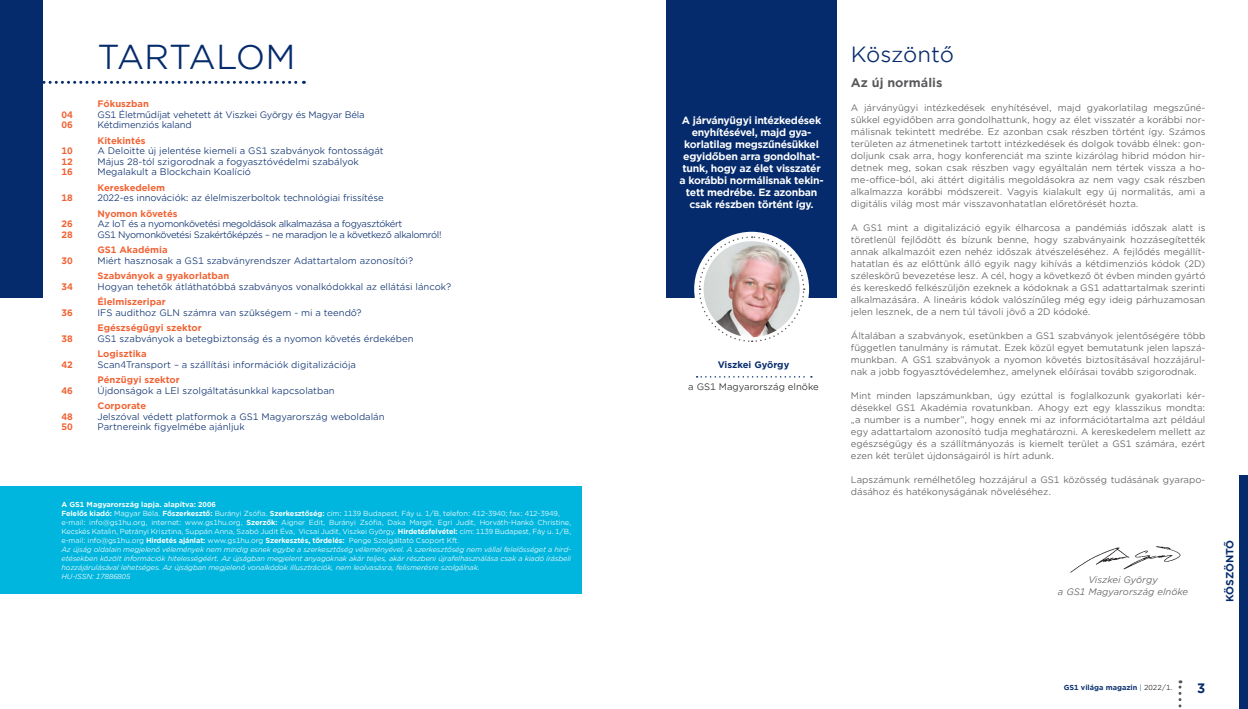
<style>
.page{position:relative;width:1248px;height:709px;background:#fff}
.page>*{position:absolute;margin:0;border:0;box-sizing:border-box;transform-origin:0 0}
.t1{font:33px "Gotham Office";letter-spacing:-.005em;color:#052b6c}
.t2{font:21px "Gotham Office";letter-spacing:-.01em;color:#052b6c}
.t3{font:700 13px "Gotham Office";color:#052b6c}
.t4{font:700 12px "Gotham Office";color:#57585a}
.t5{font:700 10px/12px "Gotham Office";letter-spacing:-.03em;color:#fff;text-align:center}
.t6{font:700 10px "Gotham Office";letter-spacing:-.01em;color:#052b6c}
.t7{font:9px/12px "Gotham Office";color:#57585a;text-align:justify}
.t8{font:9px "Gotham Office";color:#052b6c}
.t9{font:700 9px "Gotham Office";color:#f16232}
.t10{font:9px "Gotham Office";letter-spacing:-.04em;color:#052b6c}
.t11{font:9px "Gotham Office";letter-spacing:-.02em;color:#052b6c}
.t12{font:italic 9px "Gotham Office";color:#57585a}
.t13{font:9px "Gotham Office";color:#231f20}
.t14{font:700 9px "Gotham Office";letter-spacing:-.005em;color:#052b6c}
.t15{font:7px/9px "Gotham Office";letter-spacing:-.015em;color:#fff;text-align:justify}
.t16{font:italic 7px/9px "Gotham Office";letter-spacing:-.02em;color:#fff;text-align:justify}
.t17{font:700 7px "Gotham Office";color:#fff}
.t18{font:700 7px "Gotham Office";color:#052b6c}
.s1{font-weight:700}
.s2{font-weight:400}
.s3{font-weight:400;color:#231f20}
</style>
<div class="page">
<svg style="left:1178px;top:680px;width:3px;height:28px"></svg>
<div style="left:0;top:486px;width:581px;height:107px;background:#00b6de"></div>
<svg style="left:43px;top:81px;width:261px;height:3px"></svg>
<div style="left:0;top:0;width:43px;height:297px;background:#052b6c"></div>
<div style="left:1239px;top:475px;width:8px;height:234px;background:#052b6c"></div>
<div style="left:666px;top:0;width:170px;height:297px;background:#052b6c"></div>
<div style="left:694px;top:232px;width:115px;height:114px;background:#fff;border-radius:50%"></div>
<svg style="left:698px;top:236px;width:107px;height:106px"></svg>
<img style="left:703px;top:241px;width:96px;height:96px;border-radius:48px">
<svg style="left:696px;top:376px;width:115px;height:1px"></svg>
<img style="left:1070px;top:546px;width:111px;height:27px">
<p class="t1" style="left:97px;top:35px;width:200px">TARTALOM</p>
<p class="t9" style="left:97px;top:98px;width:53px">Fókuszban</p>
<p class="t9" style="left:61px;top:108px;width:13px">04</p>
<p class="t11" style="left:97px;top:108px;width:269px">GS1 Életműdíjat vehetett át Viszkei György és Magyar Béla</p>
<p class="t9" style="left:61px;top:119px;width:13px">06</p>
<p class="t11" style="left:97px;top:119px;width:96px">Kétdimenziós kaland</p>
<p class="t9" style="left:97px;top:134px;width:50px">Kitekintés</p>
<p class="t9" style="left:61px;top:145px;width:13px">10</p>
<p class="t8" style="left:97px;top:145px;width:288px">A Deloitte új jelentése kiemeli a GS1 szabványok fontosságát</p>
<p class="t9" style="left:61px;top:155px;width:13px">12</p>
<p class="t8" style="left:97px;top:155px;width:263px">Május 28-tól szigorodnak a fogyasztóvédelmi szabályok</p>
<p class="t9" style="left:61px;top:166px;width:13px">16</p>
<p class="t8" style="left:97px;top:166px;width:155px">Megalakult a Blockchain Koalíció</p>
<p class="t9" style="left:97px;top:181px;width:69px">Kereskedelem</p>
<p class="t9" style="left:61px;top:192px;width:13px">18</p>
<p class="t8" style="left:97px;top:192px;width:288px">2022-es innovációk: az élelmiszerboltok technológiai frissítése</p>
<p class="t9" style="left:97px;top:207px;width:82px">Nyomon követés</p>
<p class="t9" style="left:61px;top:218px;width:13px">26</p>
<p class="t10" style="left:97px;top:218px;width:306px">Az IoT és a nyomonkövetési megoldások alkalmazása a fogyasztókért</p>
<p class="t9" style="left:61px;top:228px;width:13px">28</p>
<p class="t10" style="left:97px;top:228px;width:345px">GS1 Nyomonkövetési Szakértőképzés – ne maradjon le a következő alkalomról!</p>
<p class="t9" style="left:97px;top:244px;width:72px">GS1 Akadémia</p>
<p class="t9" style="left:61px;top:254px;width:13px">30</p>
<p class="t8" style="left:97px;top:254px;width:317px">Miért hasznosak a GS1 szabványrendszer Adattartalom azonosítói?</p>
<p class="t9" style="left:97px;top:270px;width:133px">Szabványok a gyakorlatban</p>
<p class="t9" style="left:61px;top:280px;width:13px">34</p>
<p class="t8" style="left:97px;top:280px;width:355px">Hogyan tehetők átláthatóbbá szabványos vonalkódokkal az ellátási láncok?</p>
<p class="t9" style="left:97px;top:296px;width:70px">Élelmiszeripar</p>
<p class="t9" style="left:61px;top:306px;width:13px">36</p>
<p class="t8" style="left:97px;top:306px;width:266px">IFS audithoz GLN számra van szükségem - mi a teendő?</p>
<p class="t9" style="left:97px;top:322px;width:106px">Egészségügyi szektor</p>
<p class="t9" style="left:61px;top:332px;width:13px">38</p>
<p class="t8" style="left:97px;top:332px;width:317px">GS1 szabványok a betegbiztonság és a nyomon követés érdekében</p>
<p class="t9" style="left:97px;top:348px;width:51px">Logisztika</p>
<p class="t9" style="left:61px;top:358px;width:13px">42</p>
<p class="t8" style="left:97px;top:358px;width:260px">Scan4Transport – a szállítási információk digitalizációja</p>
<p class="t9" style="left:97px;top:374px;width:84px">Pénzügyi szektor</p>
<p class="t9" style="left:61px;top:384px;width:13px">46</p>
<p class="t8" style="left:97px;top:384px;width:239px">Újdonságok a LEI szolgáltatásunkkal kapcsolatban</p>
<p class="t9" style="left:97px;top:400px;width:50px">Corporate</p>
<p class="t9" style="left:61px;top:410px;width:13px">48</p>
<p class="t8" style="left:97px;top:410px;width:288px">Jelszóval védett platformok a GS1 Magyarország weboldalán</p>
<p class="t9" style="left:61px;top:421px;width:13px">50</p>
<p class="t8" style="left:97px;top:421px;width:149px">Partnereink figyelmébe ajánljuk</p>
<p class="t17" style="left:61px;top:499px;width:156px">A GS1 Magyarország lapja. alapítva: 2006</p>
<p class="t15" style="left:61px;top:508px;width:500px"><span class="s1">Felelős kiadó:</span> Magyar Béla. <span class="s1">Főszerkesztő:</span> Burányi Zsófia. <span class="s1">Szerkesztőség:</span> cím: 1139 Budapest, Fáy u. 1/B, telefon: 412-3940; fax: 412-3949,</p>
<p class="t15" style="left:61px;top:517px;width:511px">e-mail: info@gs1hu.org, internet: www.gs1hu.org, <span class="s1">Szerzők:</span> Aigner Edit, Burányi Zsófia, Daka Margit, Egri Judit, Horváth-Hankó Christine, Kecskés Katalin, Petrányi Krisztina, Suppán Anna, Szabó Judit Éva, Vicsai Judit, Viszkei György. <span class="s1">Hirdetésfelvétel:</span> cím: 1139 Budapest, Fáy u. 1/B, e-mail: info@gs1hu.org <span class="s1">Hirdetés ajánlat:</span> www.gs1hu.org <span class="s1">Szerkesztés, tördelés:</span> Penge Szolgáltató Csoport Kft.</p>
<p class="t16" style="left:61px;top:544px;width:511px">Az újság oldalain megjelenő vélemények nem mindig esnek egybe a szerkesztőség véleményével. A szerkesztőség nem vállal felelősséget a hird&shy;etésekben közölt információk hitelességéért. Az újságban megjelent anyagoknak akár teljes, akár részbeni újrafelhasználása csak a kiadó írásbeli hozzájárulásával lehetséges. Az újságban megjelenő vonalkódok illusztrációk, nem leolvasásra, felismerésre szolgálnak.</p>
<p class="t16" style="left:61px;top:571px;width:71px">HU-ISSN: 17886805</p>
<p class="t5" style="left:679px;top:114px;width:146px">A járványügyi intézkedések enyhítésével, majd gya&shy;korlatilag megszűnésükkel egyidőben arra gondolhat&shy;tunk, hogy az élet visszatér a korábbi normálisnak tekin&shy;tett medrébe. Ez azonban csak részben történt így.</p>
<p class="t14" style="left:717px;top:359px;width:73px">Viszkei György</p>
<p class="t13" style="left:688px;top:380px;width:132px">a GS1 Magyarország elnöke</p>
<p class="t2" style="left:850px;top:41px;width:105px">Köszöntő</p>
<p class="t4" style="left:850px;top:74px;width:93px">Az új normális</p>
<p class="t7" style="left:850px;top:101px;width:356px">A járványügyi intézkedések enyhítésével, majd gyakorlatilag megszűné&shy;sükkel egyidőben arra gondolhattunk, hogy az élet visszatér a korábbi nor&shy;málisnak tekintett medrébe. Ez azonban csak részben történt így. Számos területen az átmenetinek tartott intézkedések és dolgok tovább élnek: gon&shy;doljunk csak arra, hogy konferenciát ma szinte kizárólag hibrid módon hir&shy;detnek meg, sokan csak részben vagy egyáltalán nem tértek vissza a ho&shy;me-office-ból, aki áttért digitális megoldásokra az nem vagy csak részben alkalmazza korábbi módszereit. Vagyis kialakult egy új normalitás, ami a digitális világ most már visszavonhatatlan előretörését hozta.</p>
<p class="t7" style="left:850px;top:221px;width:356px">A GS1 mint a digitalizáció egyik élharcosa a pandémiás időszak alatt is töretlenül fejlődött és bízunk benne, hogy szabványaink hozzásegítették annak alkalmazóit ezen nehéz időszak átvészeléséhez. A fejlődés megállít&shy;hatatlan és az előttünk álló egyik nagy kihívás a kétdimenziós kódok (2D) széleskörű bevezetése lesz. A cél, hogy a következő öt évben minden gyártó és kereskedő felkészüljön ezeknek a kódoknak a GS1 adattartalmak szerinti alkalmazására. A lineáris kódok valószínűleg még egy ideig párhuzamosan jelen lesznek, de a nem túl távoli jövő a 2D kódoké.</p>
<p class="t7" style="left:850px;top:329px;width:356px">Általában a szabványok, esetünkben a GS1 szabványok jelentőségére több független tanulmány is rámutat. Ezek közül egyet bemutatunk jelen lapszá&shy;munkban. A GS1 szabványok a nyomon követés biztosításával hozzájárul&shy;nak a jobb fogyasztóvédelemhez, amelynek előírásai tovább szigorodnak.</p>
<p class="t7" style="left:850px;top:389px;width:356px">Mint minden lapszámunkban, úgy ezúttal is foglalkozunk gyakorlati kér&shy;désekkel GS1 Akadémia rovatunkban. Ahogy ezt egy klasszikus mondta: „a number is a number”, hogy ennek mi az információtartalma azt például egy adattartalom azonosító tudja meghatározni. A kereskedelem mellett az egészségügy és a szállítmányozás is kiemelt terület a GS1 számára, ezért ezen két terület újdonságairól is hírt adunk.</p>
<p class="t7" style="left:850px;top:473px;width:356px">Lapszámunk remélhetőleg hozzájárul a GS1 közösség tudásának gyarapo&shy;dásához és hatékonyságának növeléséhez.</p>
<p class="t12" style="left:1088px;top:573px;width:71px">Viszkei György</p>
<p class="t12" style="left:1057px;top:585px;width:132px">a GS1 Magyarország elnöke</p>
<p class="t6" style="left:1222px;top:602px;width:64px;rotate:-90deg">KÖSZÖNTŐ</p>
<p class="t18" style="left:1063px;top:683px;width:110px">GS1 világa magazin <span class="s2">|</span> <span class="s3">2022/1.</span></p>
<h3 class="t3" style="left:1197px;top:679px;width:10px">3</h3>
</div>
